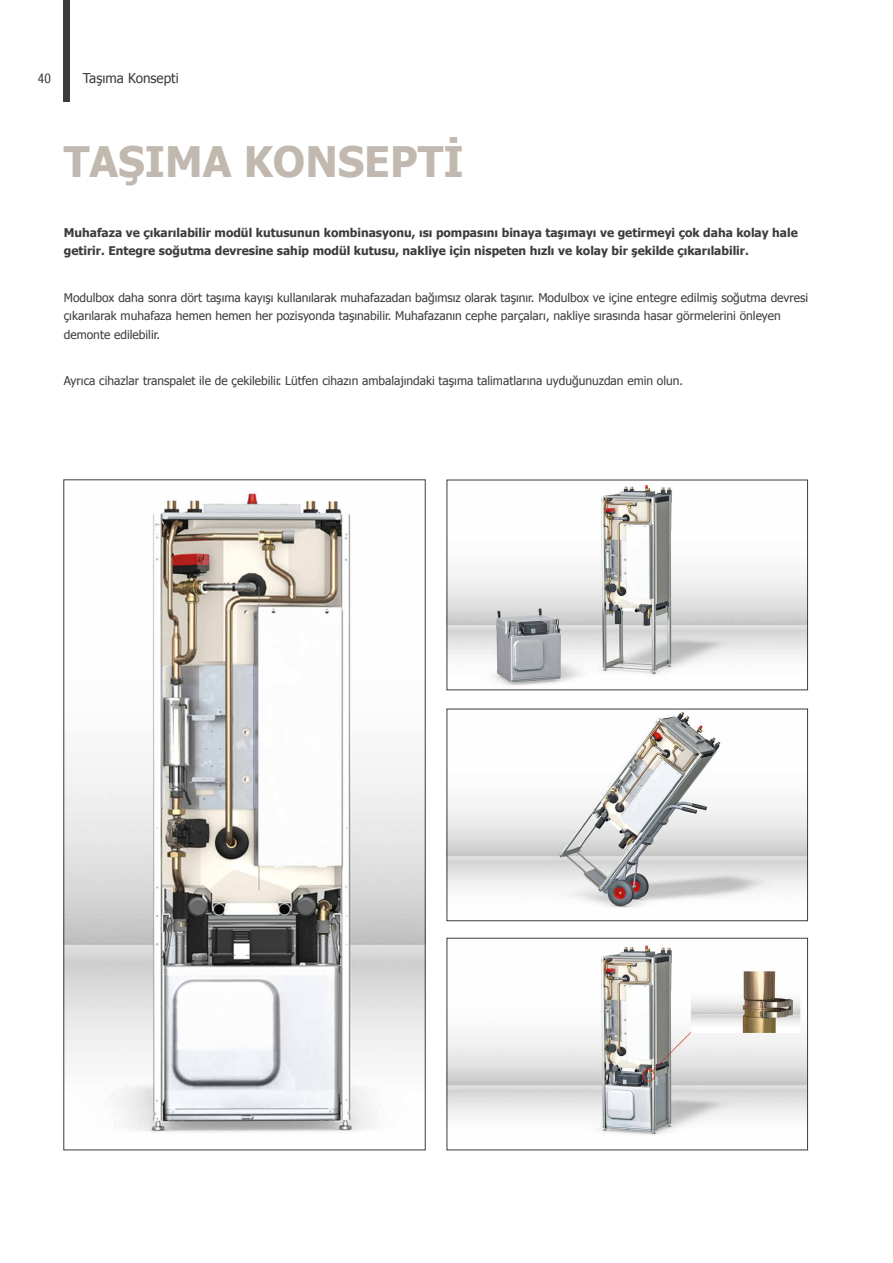
<style>
.page{position:relative;width:893px;height:1263px;background:#fff}
.page>*{position:absolute;margin:0;border:0;box-sizing:border-box;transform-origin:0 0}
.t1{font:700 42px "Tahoma";color:#c1b8af}
.t2{font:13.5px "Tahoma";color:#3c3c3b}
.t3{font:condensed 13.5px "Helvetica Neue LT Com";color:#3c3c3b}
.t4{font:12px/18.9px "Tahoma";color:#3c3c3b}
.t5{font:700 12px/18.9px "Tahoma";color:#3c3c3b}
</style>
<div class="page">
<div style="left:64px;top:0;width:6px;height:102px;background:#3c3c3b"></div>
<img style="left:66px;top:492px;width:357px;height:641px">
<img style="left:449px;top:945px;width:357px;height:190px">
<div style="left:447px;top:938px;width:361px;height:212px;border:1px solid #3c3c3b"></div>
<img style="left:449px;top:711px;width:357px;height:197px">
<div style="left:447px;top:709px;width:361px;height:212px;border:1px solid #3c3c3b"></div>
<img style="left:449px;top:484px;width:357px;height:202px">
<p class="t3" style="left:38px;top:70px;width:15px">40</p>
<p class="t2" style="left:83px;top:69px;width:97px">Taşıma Konsepti</p>
<h1 class="t1" style="left:64px;top:135px;width:401px">TAŞIMA KONSEPTİ</h1>
<p class="t5" style="left:64px;top:222px;width:736px">Muhafaza ve çıkarılabilir modül kutusunun kombinasyonu, ısı pompasını binaya taşımayı ve getirmeyi çok daha kolay hale getirir. Entegre soğutma devresine sahip modül kutusu, nakliye için nispeten hızlı ve kolay bir şekilde çıkarılabilir.</p>
<p class="t4" style="left:64px;top:287px;width:746px">Modulbox daha sonra dört taşıma kayışı kullanılarak muhafazadan bağımsız olarak taşınır. Modulbox ve içine entegre edilmiş soğutma devresi çıkarılarak muhafaza hemen hemen her pozisyonda taşınabilir. Muhafazanın cephe parçaları, nakliye sırasında hasar görmelerini önleyen demonte edilebilir.</p>
<p class="t4" style="left:64px;top:371px;width:621px">Ayrıca cihazlar transpalet ile de çekilebilir. Lütfen cihazın ambalajındaki taşıma talimatlarına uyduğunuzdan emin olun.</p>
</div>
